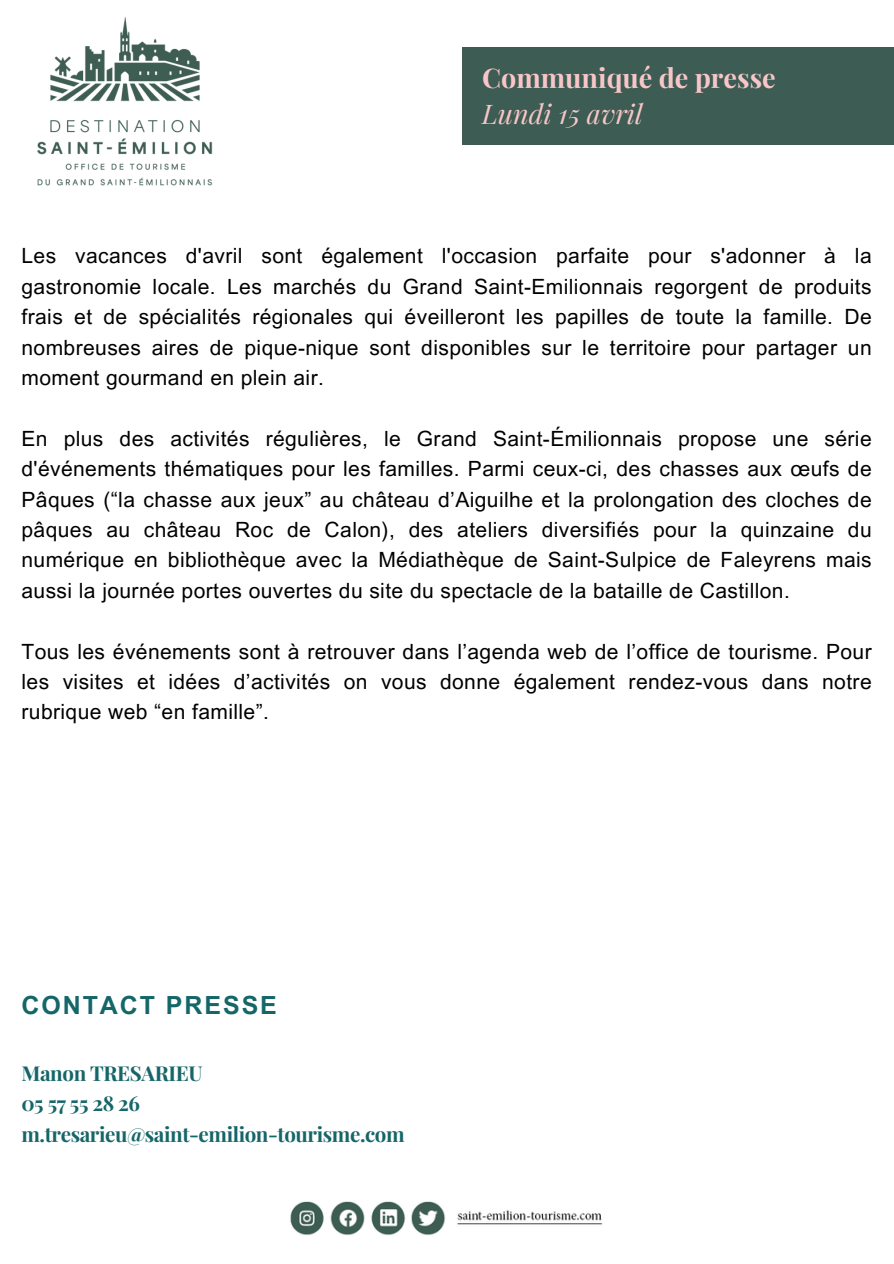
<style>
.page{position:relative;width:894px;height:1264px;background:#fff}
.page>*{position:absolute;margin:0;border:0;box-sizing:border-box;transform-origin:0 0}
.t1{font:700 27px "Playfair Display";color:#f8c6c8}
.t2{font:italic 27px "Playfair Display";color:#f8c6c8}
.t3{font:700 25.05px "Arial MT Pro";letter-spacing:.075em;color:#156669}
.t4{font:21px/30.3px "Arial MT Pro";letter-spacing:.02em;color:#000;text-align:justify}
.t5{font:700 20.55px/30.3px "Playfair Display";letter-spacing:-.02em;color:#156669}
</style>
<div class="page">
<div style="left:462px;top:47px;width:431px;height:98px;background:#3d5c53"></div>
<img style="left:37px;top:17px;width:176px;height:169px">
<img style="left:290px;top:1201px;width:313px;height:34px">
<h2 class="t1" style="left:482px;top:59px;width:295px">Communiqué de presse</h2>
<p class="t2" style="left:482px;top:94px;width:162px">Lundi 15 avril</p>
<p class="t4" style="left:21px;top:243px;width:851px">Les vacances d'avril sont également l'occasion parfaite pour s'adonner à la gastronomie locale. Les marchés du Grand Saint-Emilionnais regorgent de produits frais et de spécialités régionales qui éveilleront les papilles de toute la famille. De nombreuses aires de pique-nique sont disponibles sur le territoire pour partager un moment gourmand en plein air.</p>
<p class="t4" style="left:21px;top:426px;width:851px">En plus des activités régulières, le Grand Saint-Émilionnais propose une série d'événements thématiques pour les familles. Parmi ceux-ci, des chasses aux œufs de Pâques (“la chasse aux jeux” au château d’Aiguilhe et la prolongation des cloches de pâques au château Roc de Calon), des ateliers diversifiés pour la quinzaine du numérique en bibliothèque avec la Médiathèque de Saint-Sulpice de Faleyrens mais aussi la journée portes ouvertes du site du spectacle de la bataille de Castillon.</p>
<p class="t4" style="left:21px;top:638px;width:851px">Tous les événements sont à retrouver dans l’agenda web de l’office de tourisme. Pour les visites et idées d’activités on vous donne également rendez-vous dans notre rubrique web “en famille”.</p>
<h1 class="t3" style="left:21px;top:996px;width:257px">CONTACT PRESSE</h1>
<h4 class="t5" style="left:21px;top:1057px;width:384px">Manon TRESARIEU<br>05 57 55 28 26 m.tresarieu@saint-emilion-tourisme.com</h4>
</div>
